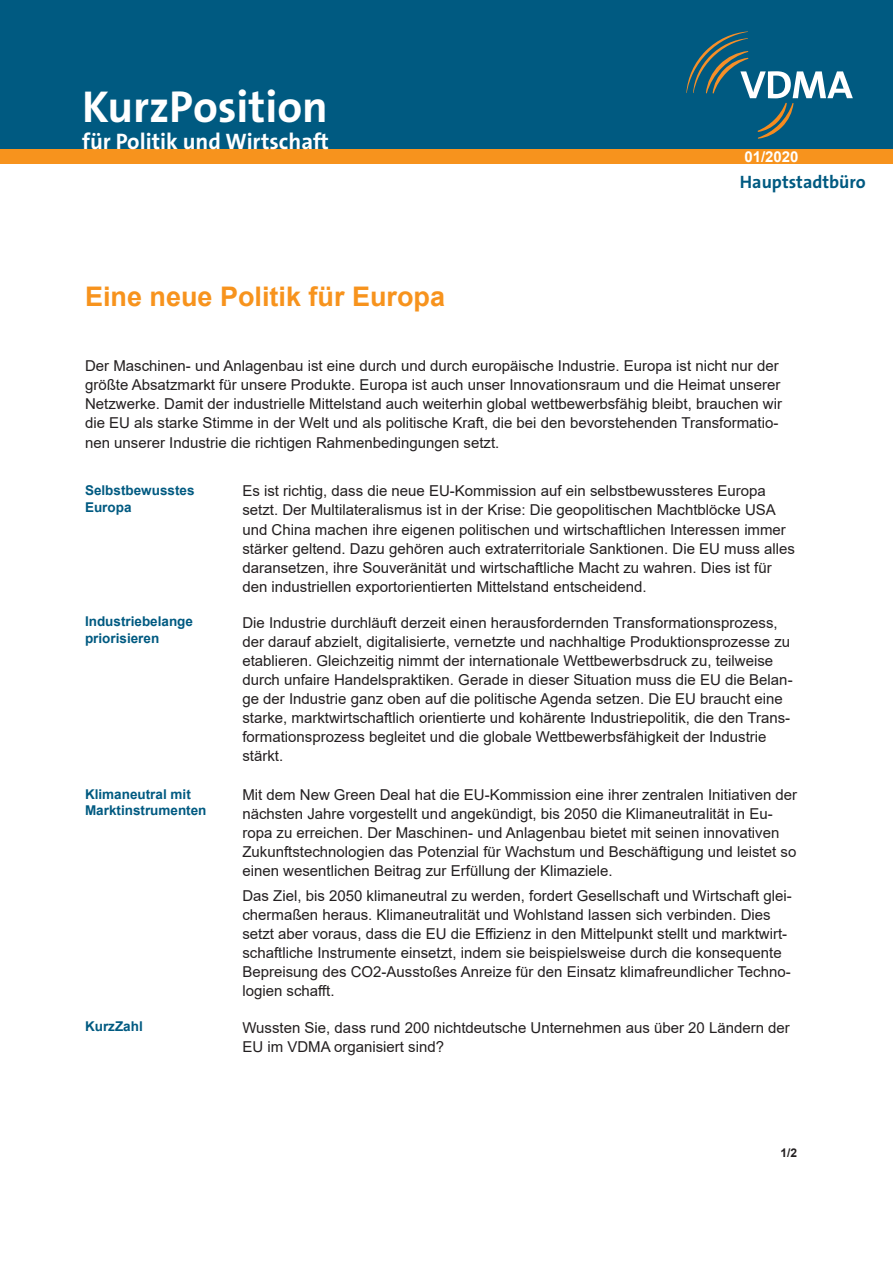
<style>
.page{position:relative;width:893px;height:1263px;background:#fff}
.page>*{position:absolute;margin:0;border:0;box-sizing:border-box;transform-origin:0 0}
.t1{font:700 45px "The Sans B7";color:#fff}
.Titel{font:700 27px "Arial";color:#f7931d}
.t2{font:700 22.5px "The Sans B7";color:#fff}
.t3{font:700 18px "The Sans B7";color:#005a81}
.Fliestext{font:15px/19px "Arial";color:#231f20}
.Kontakt{font:15px/19px "Arial";color:#231f20}
.t4{font:700 15px "Arial";color:#fff}
.Randbemerkung{font:700 13.5px/16.2px "Arial";color:#005a81}
.Randbemerkung-2{font:700 12px "Arial";color:#231f20}
</style>
<div class="page">
<div style="left:0;top:0;width:893px;height:149px;background:#005a81"></div>
<div style="left:0;top:149px;width:893px;height:15px;background:#f7931d"></div>
<svg style="left:686px;top:31px;width:167px;height:108px"></svg>
<p class="t1" style="left:82px;top:83px;width:247px">KurzPosition</p>
<p class="t2" style="left:82px;top:130px;width:248px">für Politik und Wirtschaft</p>
<p class="Titel" style="left:85px;top:277px;width:362px">Eine neue Politik für Europa</p>
<p class="t4" style="left:744px;top:146px;width:56px">01/2020</p>
<p class="t3" style="left:740px;top:172px;width:127px">Hauptstadtbüro</p>
<p class="Kontakt" style="left:85px;top:356px;width:698px">Der Maschinen- und Anlagenbau ist eine durch und durch europäische Industrie. Europa ist nicht nur der größte Absatzmarkt für unsere Produkte. Europa ist auch unser Innovationsraum und die Heimat unserer Netzwerke. Damit der industrielle Mittelstand auch weiterhin global wettbewerbsfähig bleibt, brauchen wir die EU als starke Stimme in der Welt und als politische Kraft, die bei den bevorstehenden Transformatio&shy;nen unserer Industrie die richtigen Rahmenbedingungen setzt.</p>
<p class="Randbemerkung" style="left:85px;top:483px;width:111px">Selbstbewusstes<br>Europa</p>
<p class="Fliestext" style="left:242px;top:481px;width:554px">Es ist richtig, dass die neue EU-Kommission auf ein selbstbewussteres Europa setzt. Der Multilateralismus ist in der Krise: Die geopolitischen Machtblöcke USA und China machen ihre eigenen politischen und wirtschaftlichen Interessen immer stärker geltend. Dazu gehören auch extraterritoriale Sanktionen. Die EU muss alles daransetzen, ihre Souveränität und wirtschaftliche Macht zu wahren. Dies ist für den industriellen exportorientierten Mittelstand entscheidend.</p>
<p class="Randbemerkung" style="left:85px;top:614px;width:110px">Industriebelange priorisieren</p>
<p class="Fliestext" style="left:242px;top:613px;width:552px">Die Industrie durchläuft derzeit einen herausfordernden Transformationsprozess, der darauf abzielt, digitalisierte, vernetzte und nachhaltige Produktionsprozesse zu etablieren. Gleichzeitig nimmt der internationale Wettbewerbsdruck zu, teilweise durch unfaire Handelspraktiken. Gerade in dieser Situation muss die EU die Belan&shy;ge der Industrie ganz oben auf die politische Agenda setzen. Die EU braucht eine starke, marktwirtschaftlich orientierte und kohärente Industriepolitik, die den Trans&shy;formationsprozess begleitet und die globale Wettbewerbsfähigkeit der Industrie stärkt.</p>
<p class="Randbemerkung" style="left:85px;top:786px;width:123px">Klimaneutral mit<br>Marktinstrumenten</p>
<p class="Fliestext" style="left:242px;top:785px;width:556px">Mit dem New Green Deal hat die EU-Kommission eine ihrer zentralen Initiativen der nächsten Jahre vorgestellt und angekündigt, bis 2050 die Klimaneutralität in Eu&shy;ropa zu erreichen. Der Maschinen- und Anlagenbau bietet mit seinen innovativen Zukunftstechnologien das Potenzial für Wachstum und Beschäftigung und leistet so einen wesentlichen Beitrag zur Erfüllung der Klimaziele.</p>
<p class="Fliestext" style="left:242px;top:886px;width:551px">Das Ziel, bis 2050 klimaneutral zu werden, fordert Gesellschaft und Wirtschaft glei&shy;chermaßen heraus. Klimaneutralität und Wohlstand lassen sich verbinden. Dies setzt aber voraus, dass die EU die Effizienz in den Mittelpunkt stellt und marktwirt&shy;schaftliche Instrumente einsetzt, indem sie beispielsweise durch die konsequente Bepreisung des CO2-Ausstoßes Anreize für den Einsatz klimafreundlicher Techno&shy;logien schafft.</p>
<p class="Randbemerkung" style="left:85px;top:1019px;width:59px">KurzZahl</p>
<p class="Kontakt" style="left:242px;top:1018px;width:549px">Wussten Sie, dass rund 200 nichtdeutsche Unternehmen aus über 20 Ländern der<br>EU im VDMA organisiert sind?</p>
<p class="Randbemerkung-2" style="left:781px;top:1144px;width:18px">1/2</p>
</div>
